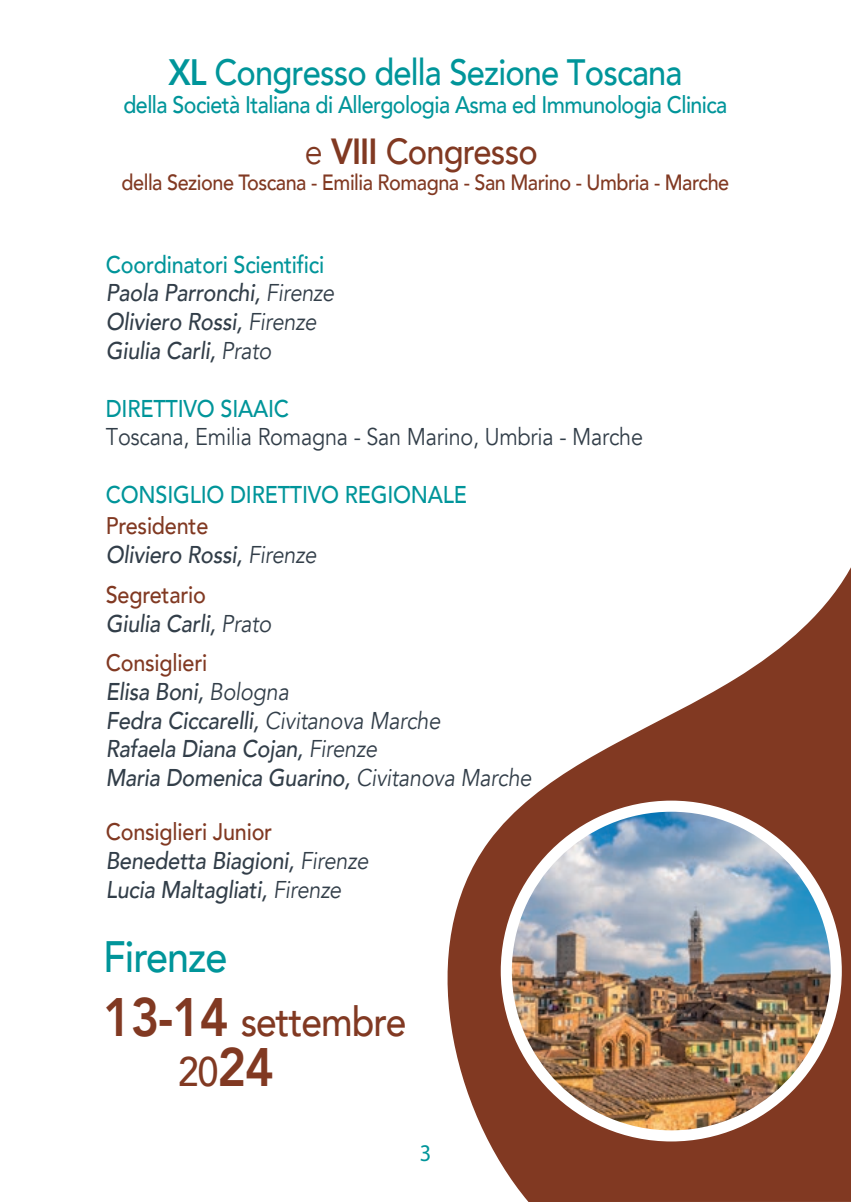
<style>
.page{position:relative;width:851px;height:1202px;background:#fff}
.page>*{position:absolute;margin:0;border:0;box-sizing:border-box;transform-origin:0 0}
.t1{font:500 43.8px "Avenir";letter-spacing:-.025em;color:#00959a;scale:.9 1}
.t2{font:500 41.2px/49.4px "Avenir";letter-spacing:-.025em;color:#813922;scale:.9 1}
.t3{font:500 36.6px "Avenir";letter-spacing:-.025em;color:#00959a;scale:.89 1}
.t4{font:500 36.2px "Avenir";letter-spacing:-.025em;color:#813922;scale:.9 1}
.t5{font:italic 500 24.2px/28.8px "Avenir";letter-spacing:-.01em;color:#323e49;scale:.89 1}
.t6{font:24.2px "Avenir";letter-spacing:-.01em;color:#323e49;scale:.89 1}
.t7{font:500 24.2px "Avenir";letter-spacing:-.01em;color:#00959a;scale:.89 1}
.t8{font:500 24px "Avenir";letter-spacing:-.025em;color:#00959a;scale:.89 1}
.t9{font:500 24px "Avenir";letter-spacing:-.01em;color:#813922;scale:.9 1}
.t10{font:24px "Myriad Pro";color:#00959a;scale:.93 1}
.t11{font:500 22px "Avenir";letter-spacing:-.025em;color:#813922;scale:.9 1}
.s1{font-weight:800}
.s2{font-weight:400;font-size:35.6px}
.s3{font-style:normal;color:#00959a}
.s4{font-weight:400}
.s5{font-weight:800;font-size:54px}
</style>
<div class="page">
<svg style="left:447px;top:569px;width:403px;height:633px;fill:#813922"></svg>
<div style="left:500px;top:801px;width:341px;height:340px;background:#fff;border-radius:50%"></div>
<img style="left:512px;top:812px;width:318px;height:318px;border-radius:159px">
<h3 class="t3" style="left:168px;top:40px;width:579px"><span class="s1">XL</span> Congresso della Sezione Toscana</h3>
<p class="t8" style="left:123px;top:84px;width:680px">della Società Italiana di Allergologia Asma ed Immunologia Clinica</p>
<h3 class="t4" style="left:305px;top:120px;width:260px"><span class="s2">e</span> <span class="s1">VIII</span> Congresso</h3>
<p class="t11" style="left:122px;top:164px;width:676px">della Sezione Toscana - Emilia Romagna - San Marino - Umbria - Marche</p>
<p class="t5" style="left:106px;top:250px;width:258px"><span class="s3">Coordinatori Scientifici<br></span>Paola Parronchi, <span class="s4">Firenze<br></span>Oliviero Rossi, <span class="s4">Firenze<br></span>Giulia Carli, <span class="s4">Prato</span></p>
<p class="t7" style="left:106px;top:387px;width:207px">DIRETTIVO SIAAIC</p>
<p class="t6" style="left:106px;top:423px;width:605px">Toscana, Emilia Romagna - San Marino, Umbria - Marche</p>
<p class="t7" style="left:106px;top:474px;width:407px">CONSIGLIO DIRETTIVO REGIONALE</p>
<p class="t9" style="left:106px;top:505px;width:115px">Presidente</p>
<p class="t5" style="left:106px;top:541px;width:238px">Oliviero Rossi, <span class="s4">Firenze</span></p>
<p class="t9" style="left:106px;top:574px;width:113px">Segretario</p>
<p class="t5" style="left:106px;top:609px;width:187px">Giulia Carli, <span class="s4">Prato</span></p>
<p class="t9" style="left:106px;top:642px;width:114px">Consiglieri</p>
<p class="t5" style="left:106px;top:677px;width:480px">Elisa Boni, <span class="s4">Bologna<br></span>Fedra Ciccarelli, <span class="s4">Civitanova Marche<br></span>Rafaela Diana Cojan, <span class="s4">Firenze<br></span>Maria Domenica Guarino, <span class="s4">Civitanova Marche</span></p>
<p class="t9" style="left:106px;top:811px;width:186px">Consiglieri Junior</p>
<p class="t5" style="left:106px;top:847px;width:296px">Benedetta Biagioni, <span class="s4">Firenze<br></span>Lucia Maltagliati, <span class="s4">Firenze</span></p>
<h1 class="t1" style="left:103px;top:918px;width:140px">Firenze</h1>
<h2 class="t2" style="left:178px;top:995px;width:255px;text-indent:-75px"><span class="s5">13-14</span> settembre<br>20<span class="s5">24</span></h2>
<p class="t10" style="left:419px;top:1138px;width:14px">3</p>
</div>
